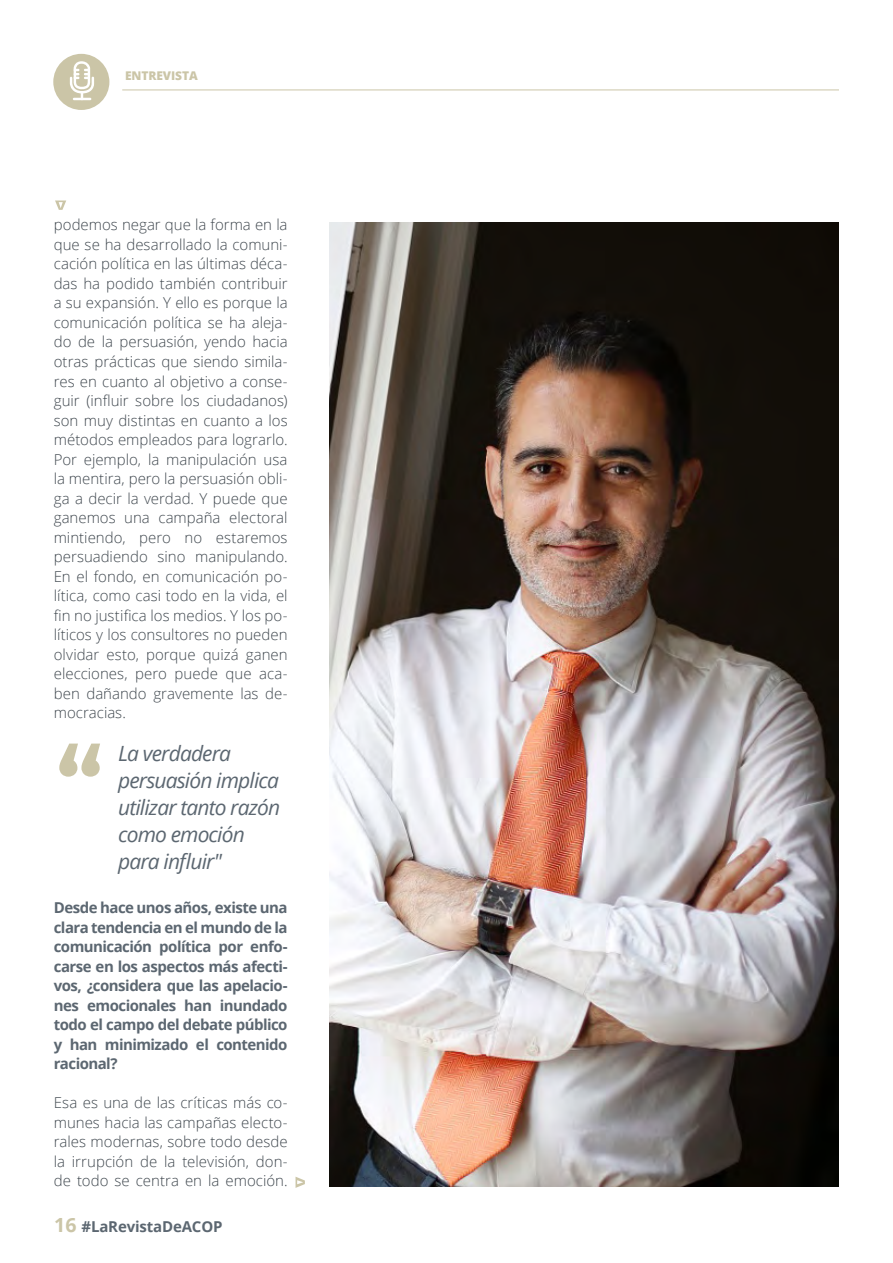
<style>
.page{position:relative;width:893px;height:1263px;background:#fff}
.page>*{position:absolute;margin:0;border:0;box-sizing:border-box;transform-origin:0 0}
.t1{font:700 108px "Fira Sans";color:#cbc5a7}
.t2{font:italic 21px/27px "Open Sans";letter-spacing:-.04em;color:#5c6771}
.t3{font:300 15px/19.5px "Open Sans";color:#40484f;text-align:justify}
.t4{font:700 15px/19.5px "Open Sans";letter-spacing:-.035em;color:#5c6771;text-align:justify}
.t5{font:700 15px "Open Sans";letter-spacing:-.01em;color:#5c6771}
.t6{font:800 12px "Open Sans";letter-spacing:-.01em;color:#cbc5a7}
.s1{font-size:19.5px;color:#cbc5a7}
</style>
<div class="page">
<hr style="left:122px;top:90px;width:717px;height:1px;background:#cbc5a7">
<div style="left:53px;top:54px;width:56px;height:56px;background:#cbc5a7;border-radius:50%"></div>
<svg style="left:70px;top:61px;width:24px;height:39px"></svg>
<svg style="left:296px;top:1177px;width:9px;height:11px"></svg>
<svg style="left:55px;top:200px;width:11px;height:10px"></svg>
<img style="left:330px;top:223px;width:509px;height:963px">
<p class="t6" style="left:125px;top:67px;width:74px">ENTREVISTA</p>
<p class="t3" style="left:54px;top:215px;width:235px">podemos negar que la forma en la que se ha desarrollado la comuni&shy;cación política en las últimas déca&shy;das ha podido también contribuir a su expansión. Y ello es porque la comunicación política se ha aleja&shy;do de la persuasión, yendo hacia otras prácticas que siendo simila&shy;res en cuanto al objetivo a conse&shy;guir (influir sobre los ciudadanos) son muy distintas en cuanto a los métodos empleados para lograrlo.<br>Por ejemplo, la manipulación usa la mentira, pero la persuasión obli&shy;ga a decir la verdad. Y puede que ganemos una campaña electoral mintiendo, pero no estaremos persuadiendo sino manipulando.<br>En el fondo, en comunicación po&shy;lítica, como casi todo en la vida, el fin no justifica los medios. Y los po&shy;líticos y los consultores no pueden olvidar esto, porque quizá ganen elecciones, pero puede que aca&shy;ben dañando gravemente las de&shy;mocracias.</p>
<h1 class="t1" style="left:56px;top:713px;width:50px">“</h1>
<h2 class="t2" style="left:118px;top:740px;width:164px">La verdadera persuasión implica utilizar tanto razón como emoción para influir"</h2>
<p class="t4" style="left:54px;top:897px;width:235px">Desde hace unos años, existe una clara tendencia en el mundo de la comunicación política por enfo&shy;carse en los aspectos más afecti&shy;vos, ¿considera que las apelacio&shy;nes emocionales han inundado todo el campo del debate público y han minimizado el contenido racional?</p>
<p class="t3" style="left:54px;top:1092px;width:235px">Esa es una de las críticas más co&shy;munes hacia las campañas electo&shy;rales modernas, sobre todo desde la irrupción de la televisión, don&shy;de todo se centra en la emoción.</p>
<p class="t5" style="left:54px;top:1216px;width:170px"><span class="s1">16</span> #LaRevistaDeACOP</p>
</div>
